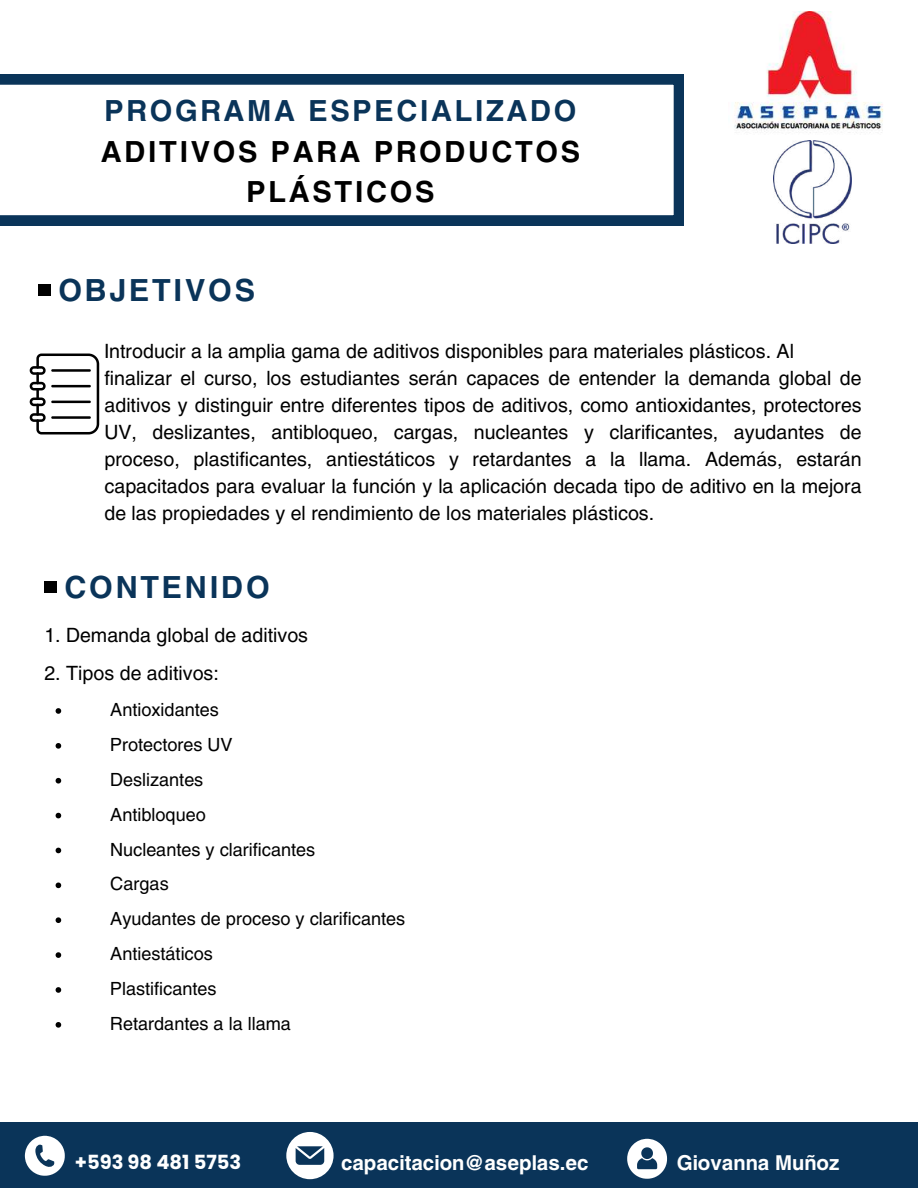
<style>
.page{position:relative;width:918px;height:1188px;background:#fff}
.page>*{position:absolute;margin:0;border:0;box-sizing:border-box;transform-origin:0 0}
.t1{font:700 30.15px "Helios";letter-spacing:.09em;color:#0a3459}
.t2{font:700 28.8px/40.5px "Helios";letter-spacing:.09em;color:#000;text-align:center}
.t3{font:700 28.8px "Helios";letter-spacing:.09em;color:#0a3459}
.t4{font:700 20.25px "Helios";color:#fff}
.t5{font:19.5px/27px "Helios";color:#000}
.t6{font:700 19.5px "Poppins";color:#fff}
.t7{font:18px/34.8px "Helios";color:#000}
</style>
<div class="page">
<svg style="left:0;top:75px;width:683px;height:150px"></svg>
<div style="left:44px;top:582px;width:13px;height:11px;background:#000"></div>
<svg style="left:30px;top:354px;width:69px;height:80px"></svg>
<svg style="left:56px;top:708px;width:5px;height:6px"></svg>
<svg style="left:56px;top:743px;width:5px;height:6px"></svg>
<svg style="left:56px;top:778px;width:5px;height:6px"></svg>
<svg style="left:56px;top:813px;width:5px;height:5px"></svg>
<svg style="left:56px;top:848px;width:5px;height:5px"></svg>
<svg style="left:56px;top:883px;width:5px;height:5px"></svg>
<svg style="left:56px;top:917px;width:5px;height:6px"></svg>
<svg style="left:56px;top:952px;width:5px;height:6px"></svg>
<svg style="left:56px;top:987px;width:5px;height:6px"></svg>
<svg style="left:56px;top:1022px;width:5px;height:6px"></svg>
<div style="left:0;top:1123px;width:918px;height:64px;background:#0a3459"></div>
<svg style="left:627px;top:1139px;width:40px;height:40px"></svg>
<svg style="left:286px;top:1132px;width:48px;height:47px"></svg>
<svg style="left:25px;top:1136px;width:40px;height:40px"></svg>
<div style="left:38px;top:284px;width:13px;height:12px;background:#000"></div>
<img style="left:734px;top:12px;width:149px;height:121px">
<img style="left:774px;top:140px;width:77px;height:104px">
<h2 class="t3" style="left:105px;top:93px;width:473px">PROGRAMA ESPECIALIZADO</h2>
<h2 class="t2" style="left:101px;top:131px;width:481px">ADITIVOS PARA PRODUCTOS<br>PLÁSTICOS</h2>
<h1 class="t1" style="left:58px;top:271px;width:198px">OBJETIVOS</h1>
<p class="t5" style="left:104px;top:337px;width:759px">Introducir a la amplia gama de aditivos disponibles para materiales plásticos. Al finalizar el curso, los estudiantes serán capaces de entender la demanda global de aditivos y distinguir entre diferentes tipos de aditivos, como antioxidantes, protectores UV, deslizantes, antibloqueo, cargas, nucleantes y clarificantes, ayudantes de proceso, plastificantes, antiestáticos y retardantes a la llama. Además, estarán capacitados para evaluar la función y la aplicación decada tipo de aditivo en la mejora de las propiedades y el rendimiento de los materiales plásticos.</p>
<h1 class="t1" style="left:64px;top:569px;width:207px">CONTENIDO</h1>
<p class="t5" style="left:44px;top:621px;width:265px">1. Demanda global de aditivos</p>
<p class="t5" style="left:44px;top:659px;width:176px">2. Tipos de aditivos:</p>
<p class="t7" style="left:110px;top:692px;width:297px">Antioxidantes<br>Protectores UV<br>Deslizantes<br>Antibloqueo<br>Nucleantes y clarificantes<br>Cargas<br>Ayudantes de proceso y clarificantes<br>Antiestáticos<br>Plastificantes<br>Retardantes a la llama</p>
<p class="t6" style="left:75px;top:1149px;width:168px">+593 98 481 5753</p>
<p class="t4" style="left:341px;top:1150px;width:249px">capacitacion@aseplas.ec</p>
<p class="t4" style="left:677px;top:1150px;width:164px">Giovanna Muñoz</p>
</div>
